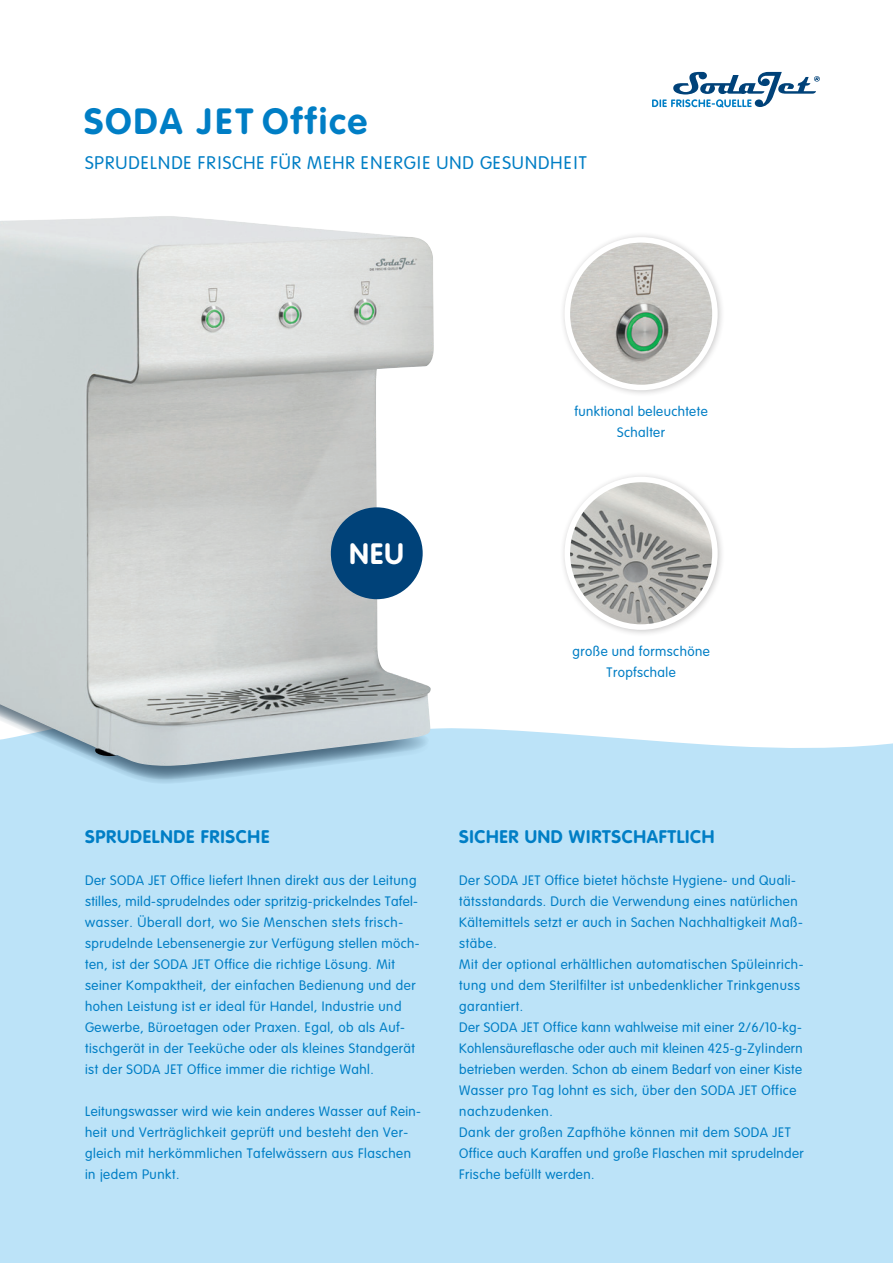
<style>
.page{position:relative;width:893px;height:1263px;background:#fff}
.page>*{position:absolute;margin:0;border:0;box-sizing:border-box;transform-origin:0 0}
.t1{font:700 36px "VAG Rounded";letter-spacing:.07em;color:#007ec5}
.t2{font:700 29.1px "VAG Rounded";color:#fff}
.t3{font:300 18px "VAG Rounded";letter-spacing:.065em;color:#007ec5}
.t4{font:700 18px "VAG Rounded";letter-spacing:.035em;color:#007ec5}
.t5{font:300 13.5px/21px "VAG Rounded";letter-spacing:.035em;color:#007ec5}
</style>
<div class="page">
<div style="left:0;top:728px;width:893px;height:535px;background:#bce3f8"></div>
<svg style="left:652px;top:72px;width:168px;height:36px"></svg>
<div style="left:559px;top:471px;width:166px;height:166px;background:#231f20;opacity:.25"></div>
<img style="left:567px;top:479px;width:148px;height:148px;border-radius:74px">
<div style="left:565px;top:477px;width:153px;height:153px;border:6px solid #fff;border-radius:50%"></div>
<div style="left:559px;top:231px;width:166px;height:167px;background:#231f20;opacity:.25"></div>
<img style="left:567px;top:240px;width:148px;height:147px;border-radius:74px">
<div style="left:565px;top:237px;width:153px;height:153px;border:6px solid #fff;border-radius:50%"></div>
<hr style="left:0;top:781px;width:431px;height:4px;background:#bce3f8">
<svg style="left:0;top:766px;width:431px;height:15px;background:#aad1e6"></svg>
<img style="left:0;top:216px;width:434px;height:550px">
<div style="left:331px;top:507px;width:92px;height:92px;background:#004279;border-radius:50%"></div>
<h1 class="t1" style="left:84px;top:101px;width:285px">SODA JET Office</h1>
<h3 class="t3" style="left:85px;top:152px;width:503px">SPRUDELNDE FRISCHE FÜR MEHR ENERGIE UND GESUNDHEIT</h3>
<h2 class="t2" style="left:350px;top:537px;width:56px">NEU</h2>
<p class="t5" style="left:575px;top:401px;width:135px;text-align:center">funktional beleuchtete<br>Schalter</p>
<p class="t5" style="left:573px;top:641px;width:139px;text-align:center">große und formschöne<br>Tropfschale</p>
<h3 class="t4" style="left:85px;top:826px;width:186px">SPRUDELNDE FRISCHE</h3>
<p class="t5" style="left:85px;top:870px;width:336px">Der SODA JET Office liefert Ihnen direkt aus der Leitung stilles, mild-sprudelndes oder spritzig-prickelndes Tafel&shy;wasser. Überall dort, wo Sie Menschen stets frisch&shy;sprudelnde Lebensenergie zur Verfügung stellen möch&shy;ten, ist der SODA JET Office die richtige Lösung. Mit seiner Kompaktheit, der einfachen Bedienung und der hohen Leistung ist er ideal für Handel, Industrie und Gewerbe, Büroetagen oder Praxen. Egal, ob als Auf&shy;tischgerät in der Teeküche oder als kleines Standgerät ist der SODA JET Office immer die richtige Wahl.</p>
<p class="t5" style="left:85px;top:1101px;width:337px">Leitungswasser wird wie kein anderes Wasser auf Rein&shy;heit und Verträglichkeit geprüft und besteht den Ver&shy;gleich mit herkömmlichen Tafelwässern aus Flaschen in jedem Punkt.</p>
<h3 class="t4" style="left:459px;top:826px;width:257px">SICHER UND WIRTSCHAFTLICH</h3>
<p class="t5" style="left:459px;top:870px;width:346px">Der SODA JET Office bietet höchste Hygiene- und Quali&shy;tätsstandards. Durch die Verwendung eines natürlichen Kältemittels setzt er auch in Sachen Nachhaltigkeit Maß&shy;stäbe.<br>Mit der optional erhältlichen automatischen Spüleinrich&shy;tung und dem Sterilfilter ist unbedenklicher Trinkgenuss garantiert.<br>Der SODA JET Office kann wahlweise mit einer 2/6/10-kg-Kohlensäureflasche oder auch mit kleinen 425-g-Zylindern betrieben werden. Schon ab einem Bedarf von einer Kiste Wasser pro Tag lohnt es sich, über den SODA JET Office nachzudenken.<br>Dank der großen Zapfhöhe können mit dem SODA JET Office auch Karaffen und große Flaschen mit sprudelnder Frische befüllt werden.</p>
</div>
